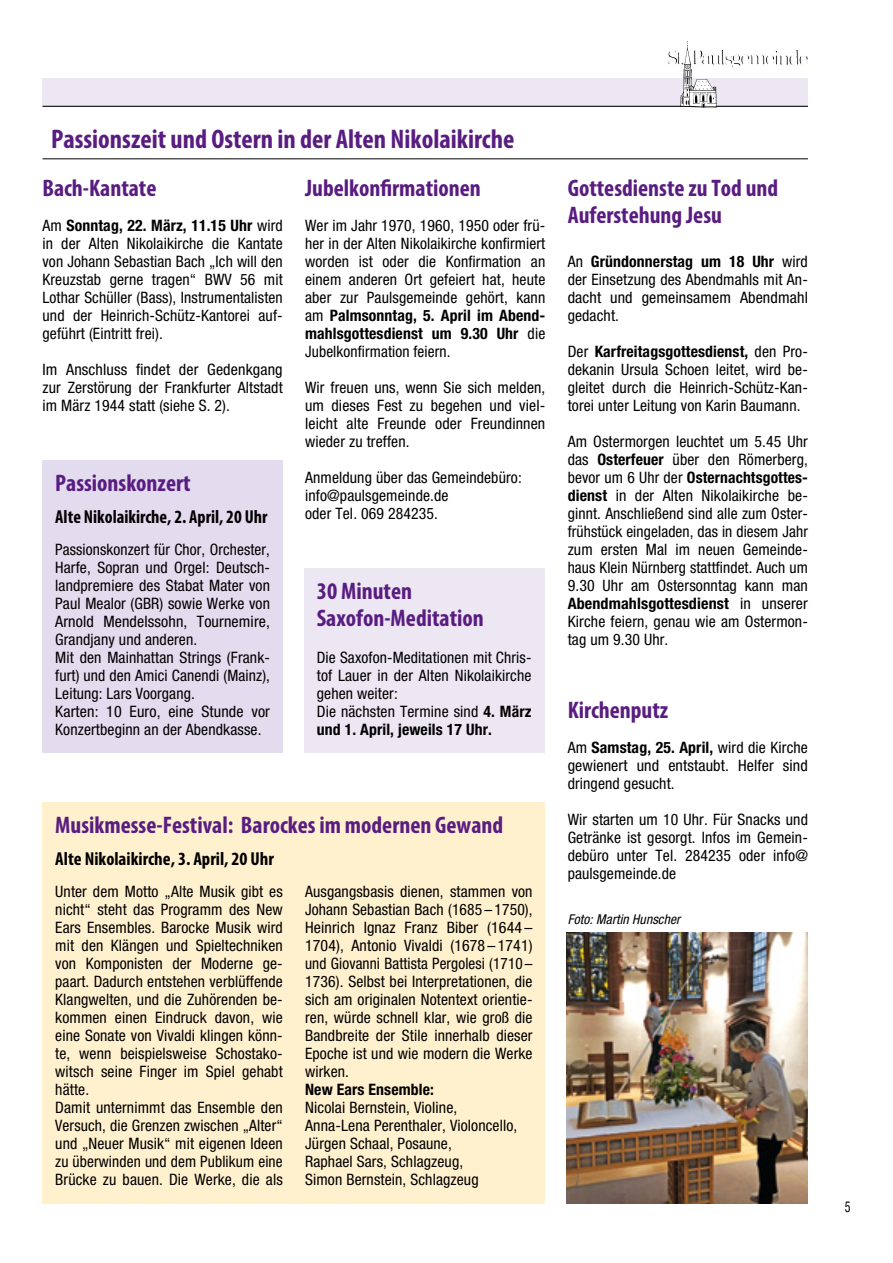
<style>
.page{position:relative;width:893px;height:1263px;background:#fff}
.page>*{position:absolute;margin:0;border:0;box-sizing:border-box;transform-origin:0 0}
.Grundtext{font:700 condensed 27px "Myriad Pro";color:#591d81}
.Grundtext-2{font:700 condensed 24px/27px "Myriad Pro";color:#591d81}
.Grundtext-3{font:700 condensed 18.75px "Myriad Pro";color:#000}
.Grundtext_Grundlinie{font:condensed 15.75px/18px "Helvetica Neue LT Std";letter-spacing:.01em;color:#000;text-align:justify}
.Grundtext_Grundlinie-2{font:700 condensed 15.75px/18px "Helvetica Neue LT Std";letter-spacing:.01em;color:#000}
.t1{font:condensed 15px "Helvetica Neue LT Std";color:#000;scale:.8 1}
.Grundtext-4{font:italic condensed 13.5px "Helvetica Neue LT Std";letter-spacing:.01em;color:#000}
.s1{font-weight:700}
.s2{font-weight:400}
</style>
<div class="page">
<div style="left:43px;top:78px;width:765px;height:29px;background:#ece7f3"></div>
<hr style="left:43px;top:106px;width:765px;height:1px;background:#000">
<svg style="left:667px;top:48px;width:141px;height:59px"></svg>
<hr style="left:43px;top:158px;width:765px;height:1px;background:#000">
<div style="left:43px;top:802px;width:502px;height:85px;background:#fff0ce"></div>
<div style="left:43px;top:879px;width:502px;height:324px;background:#fff0ce"></div>
<div style="left:304px;top:568px;width:240px;height:185px;background:#ece7f3"></div>
<div style="left:43px;top:460px;width:240px;height:293px;background:#e3dbee"></div>
<img style="left:566px;top:932px;width:242px;height:271px">
<p class="Grundtext" style="left:51px;top:122px;width:465px">Passionszeit und Ostern in der Alten Nikolaikirche</p>
<p class="Grundtext-2" style="left:43px;top:174px;width:115px">Bach-Kantate</p>
<p class="Grundtext_Grundlinie" style="left:43px;top:217px;width:242px">Am <span class="s1">Sonntag, 22. März, 11.15 Uhr</span> wird in der Alten Nikolaikirche die Kantate von Johann Sebastian Bach „Ich will den Kreuzstab gerne tragen“ BWV 56 mit Lothar Schüller (Bass), Instrumentalisten und der Heinrich-Schütz-Kantorei auf&shy;geführt (Eintritt frei).</p>
<p class="Grundtext_Grundlinie" style="left:43px;top:361px;width:242px">Im Anschluss findet der Gedenkgang zur Zerstörung der Frankfurter Altstadt im März 1944 statt (siehe S. 2).</p>
<p class="Grundtext-2" style="left:55px;top:469px;width:137px">Passionskonzert</p>
<p class="Grundtext-3" style="left:55px;top:505px;width:214px">Alte Nikolaikirche, 2. April, 20 Uhr</p>
<p class="Grundtext_Grundlinie" style="left:55px;top:541px;width:216px">Passionskonzert für Chor, Orchester, Harfe, Sopran und Orgel: Deutsch&shy;landpremiere des Stabat Mater von Paul Mealor (GBR) sowie Werke von Arnold Mendelssohn, Tournemire, Grandjany und anderen.</p>
<p class="Grundtext_Grundlinie" style="left:55px;top:649px;width:216px">Mit den Mainhattan Strings (Frank&shy;furt) und den Amici Canendi (Mainz), Leitung: Lars Voorgang.</p>
<p class="Grundtext_Grundlinie" style="left:55px;top:703px;width:216px">Karten: 10 Euro, eine Stunde vor<br>Konzertbeginn an der Abendkasse.</p>
<p class="Grundtext-2" style="left:305px;top:174px;width:177px">Jubelkonfirmationen</p>
<p class="Grundtext_Grundlinie" style="left:305px;top:217px;width:242px">Wer im Jahr 1970, 1960, 1950 oder frü&shy;her in der Alten Nikolaikirche konfirmiert worden ist oder die Konfirmation an einem anderen Ort gefeiert hat, heute aber zur Paulsgemeinde gehört, kann am <span class="s1">Palmsonntag, 5. April im Abend&shy;mahlsgottesdienst um 9.30 Uhr</span> die Jubelkonfirmation feiern.</p>
<p class="Grundtext_Grundlinie" style="left:305px;top:379px;width:242px">Wir freuen uns, wenn Sie sich melden, um dieses Fest zu begehen und viel&shy;leicht alte Freunde oder Freundinnen wieder zu treffen.</p>
<p class="Grundtext_Grundlinie" style="left:305px;top:469px;width:218px">Anmeldung über das Gemeindebüro:</p>
<p class="Grundtext_Grundlinie" style="left:305px;top:487px;width:145px">info@paulsgemeinde.de</p>
<p class="Grundtext_Grundlinie" style="left:305px;top:505px;width:134px">oder Tel. 069 284235.</p>
<p class="Grundtext-2" style="left:317px;top:577px;width:97px">30 Minuten</p>
<p class="Grundtext-2" style="left:317px;top:604px;width:169px">Saxofon-Meditation</p>
<p class="Grundtext_Grundlinie" style="left:317px;top:649px;width:216px">Die Saxofon-Meditationen mit Chris&shy;tof Lauer in der Alten Nikolaikirche gehen weiter:</p>
<p class="Grundtext_Grundlinie-2" style="left:317px;top:703px;width:216px"><span class="s2">Die nächsten Termine sind</span> 4. März und 1. April, jeweils 17 Uhr.</p>
<p class="Grundtext-2" style="left:55px;top:811px;width:449px">Musikmesse-Festival: Barockes im modernen Gewand</p>
<p class="Grundtext-3" style="left:55px;top:847px;width:220px">Alte Nikolaikirche, 3. April, 20 Uhr</p>
<p class="Grundtext_Grundlinie" style="left:55px;top:883px;width:229px">Unter dem Motto „Alte Musik gibt es nicht“ steht das Programm des New Ears Ensembles. Barocke Musik wird mit den Klängen und Spieltechniken von Komponisten der Moderne ge&shy;paart. Dadurch entstehen verblüffende Klangwelten, und die Zuhörenden be&shy;kommen einen Eindruck davon, wie eine Sonate von Vivaldi klingen könn&shy;te, wenn beispielsweise Schostako&shy;witsch seine Finger im Spiel gehabt hätte.</p>
<p class="Grundtext_Grundlinie" style="left:55px;top:1099px;width:229px">Damit unternimmt das Ensemble den Versuch, die Grenzen zwischen „Alter“ und „Neuer Musik“ mit eigenen Ideen zu überwinden und dem Publikum eine Brücke zu bauen. Die Werke, die als</p>
<p class="Grundtext_Grundlinie" style="left:305px;top:883px;width:229px">Ausgangsbasis dienen, stammen von Johann Sebastian Bach (1685 – 1750), Heinrich Ignaz Franz Biber (1644 – 1704), Antonio Vivaldi (1678 – 1741) und Giovanni Battista Pergolesi (1710 – 1736). Selbst bei Interpretationen, die sich am originalen Notentext orientie&shy;ren, würde schnell klar, wie groß die Bandbreite der Stile innerhalb dieser Epoche ist und wie modern die Werke wirken.</p>
<p class="Grundtext_Grundlinie-2" style="left:305px;top:1081px;width:130px">New Ears Ensemble:</p>
<p class="Grundtext_Grundlinie" style="left:305px;top:1099px;width:154px">Nicolai Bernstein, Violine,</p>
<p class="Grundtext_Grundlinie" style="left:305px;top:1117px;width:214px">Anna-Lena Perenthaler, Violoncello,<br>Jürgen Schaal, Posaune,</p>
<p class="Grundtext_Grundlinie" style="left:305px;top:1153px;width:160px">Raphael Sars, Schlagzeug,</p>
<p class="Grundtext_Grundlinie" style="left:305px;top:1171px;width:175px">Simon Bernstein, Schlagzeug</p>
<p class="Grundtext-2" style="left:568px;top:174px;width:212px">Gottesdienste zu Tod und<br>Auferstehung Jesu</p>
<p class="Grundtext_Grundlinie" style="left:568px;top:253px;width:242px">An <span class="s1">Gründonnerstag um 18 Uhr</span> wird der Einsetzung des Abendmahls mit An&shy;dacht und gemeinsamem Abendmahl gedacht.</p>
<p class="Grundtext_Grundlinie" style="left:568px;top:343px;width:242px">Der <span class="s1">Karfreitagsgottesdienst,</span> den Pro&shy;dekanin Ursula Schoen leitet, wird be&shy;gleitet durch die Heinrich-Schütz-Kan&shy;torei unter Leitung von Karin Baumann.</p>
<p class="Grundtext_Grundlinie" style="left:568px;top:433px;width:242px">Am Ostermorgen leuchtet um 5.45 Uhr das <span class="s1">Osterfeuer</span> über den Römerberg, bevor um 6 Uhr der <span class="s1">Osternachtsgottes&shy;dienst</span> in der Alten Nikolaikirche be&shy;ginnt. Anschließend sind alle zum Oster&shy;frühstück eingeladen, das in diesem Jahr zum ersten Mal im neuen Gemeinde&shy;haus Klein Nürnberg stattfindet. Auch um 9.30 Uhr am Ostersonntag kann man <span class="s1">Abendmahlsgottesdienst</span> in unserer Kirche feiern, genau wie am Ostermon&shy;tag um 9.30 Uhr.</p>
<p class="Grundtext-2" style="left:568px;top:696px;width:102px">Kirchenputz</p>
<p class="Grundtext_Grundlinie" style="left:568px;top:739px;width:242px">Am <span class="s1">Samstag, 25. April,</span> wird die Kirche gewienert und entstaubt. Helfer sind dringend gesucht.</p>
<p class="Grundtext_Grundlinie" style="left:568px;top:811px;width:242px">Wir starten um 10 Uhr. Für Snacks und Getränke ist gesorgt. Infos im Gemein&shy;debüro unter Tel. 284235 oder info@ paulsgemeinde.de</p>
<p class="Grundtext-4" style="left:568px;top:911px;width:114px">Foto: Martin Hunscher</p>
<p class="t1" style="left:845px;top:1198px;width:9px">5</p>
</div>
